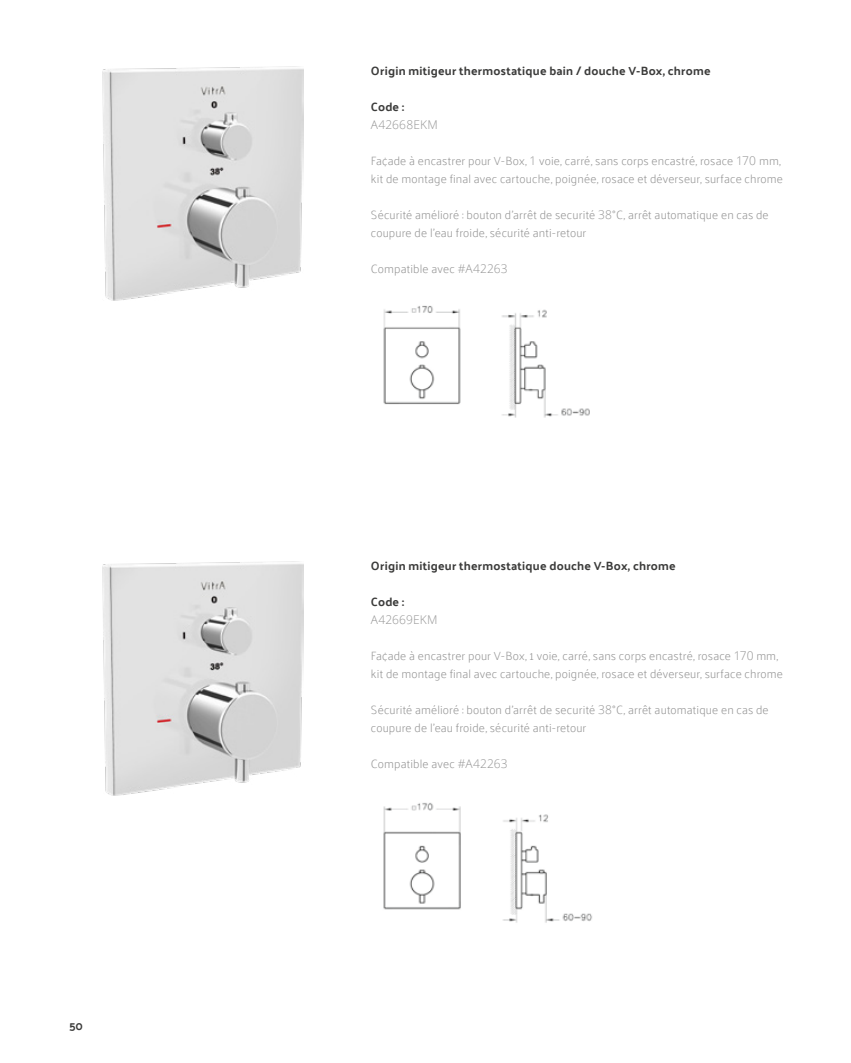
<style>
.page{position:relative;width:851px;height:1063px;background:#fff}
.page>*{position:absolute;margin:0;border:0;box-sizing:border-box;transform-origin:0 0}
.t1{font:200 12px/18px "Palanquin";letter-spacing:.01em;color:#949494}
.t2{font:700 12px "Palanquin";letter-spacing:.02em;color:#3b3b3a}
.t3{font:300 12px "Open Sans";letter-spacing:.015em;color:#949494}
.s1{font-family:"Open Sans";font-weight:300}
</style>
<div class="page">
<img style="left:102px;top:561px;width:202px;height:234px">
<img style="left:102px;top:66px;width:202px;height:234px">
<img style="left:383px;top:305px;width:207px;height:112px">
<img style="left:383px;top:802px;width:209px;height:121px">
<p class="t2" style="left:69px;top:1019px;width:16px">50</p>
<p class="t2" style="left:371px;top:64px;width:341px">Origin mitigeur thermostatique bain / douche V-Box, chrome</p>
<p class="t2" style="left:371px;top:100px;width:35px">Code :</p>
<p class="t3" style="left:371px;top:117px;width:68px">A42668EKM</p>
<p class="t1" style="left:371px;top:152px;width:413px">Fa¢ade à encastrer pour V-Box, <span class="s1">1</span> voie, carré, sans corps encastré, rosace <span class="s1">170</span> mm, kit de montage final avec cartouche, poignée, rosace et déverseur, surface chrome</p>
<p class="t1" style="left:371px;top:206px;width:399px">Sécurité amélioré : bouton d’arrêt de securité <span class="s1">38</span>°C, arrêt automatique en cas de coupure de l’eau froide, sécurité anti-retour</p>
<p class="t1" style="left:371px;top:260px;width:138px">Compatible avec <span class="s1">#A42263</span></p>
<p class="t2" style="left:371px;top:559px;width:306px">Origin mitigeur thermostatique douche V-Box, chrome</p>
<p class="t2" style="left:371px;top:595px;width:35px">Code :</p>
<p class="t3" style="left:371px;top:612px;width:68px">A42669EKM</p>
<p class="t1" style="left:371px;top:647px;width:413px">Fa¢ade à encastrer pour V-Box, 1 voie, carré, sans corps encastré, rosace <span class="s1">170</span> mm, kit de montage final avec cartouche, poignée, rosace et déverseur, surface chrome</p>
<p class="t1" style="left:371px;top:701px;width:399px">Sécurité amélioré : bouton d’arrêt de securité <span class="s1">38</span>°C, arrêt automatique en cas de coupure de l’eau froide, sécurité anti-retour</p>
<p class="t1" style="left:371px;top:755px;width:138px">Compatible avec <span class="s1">#A42263</span></p>
</div>
